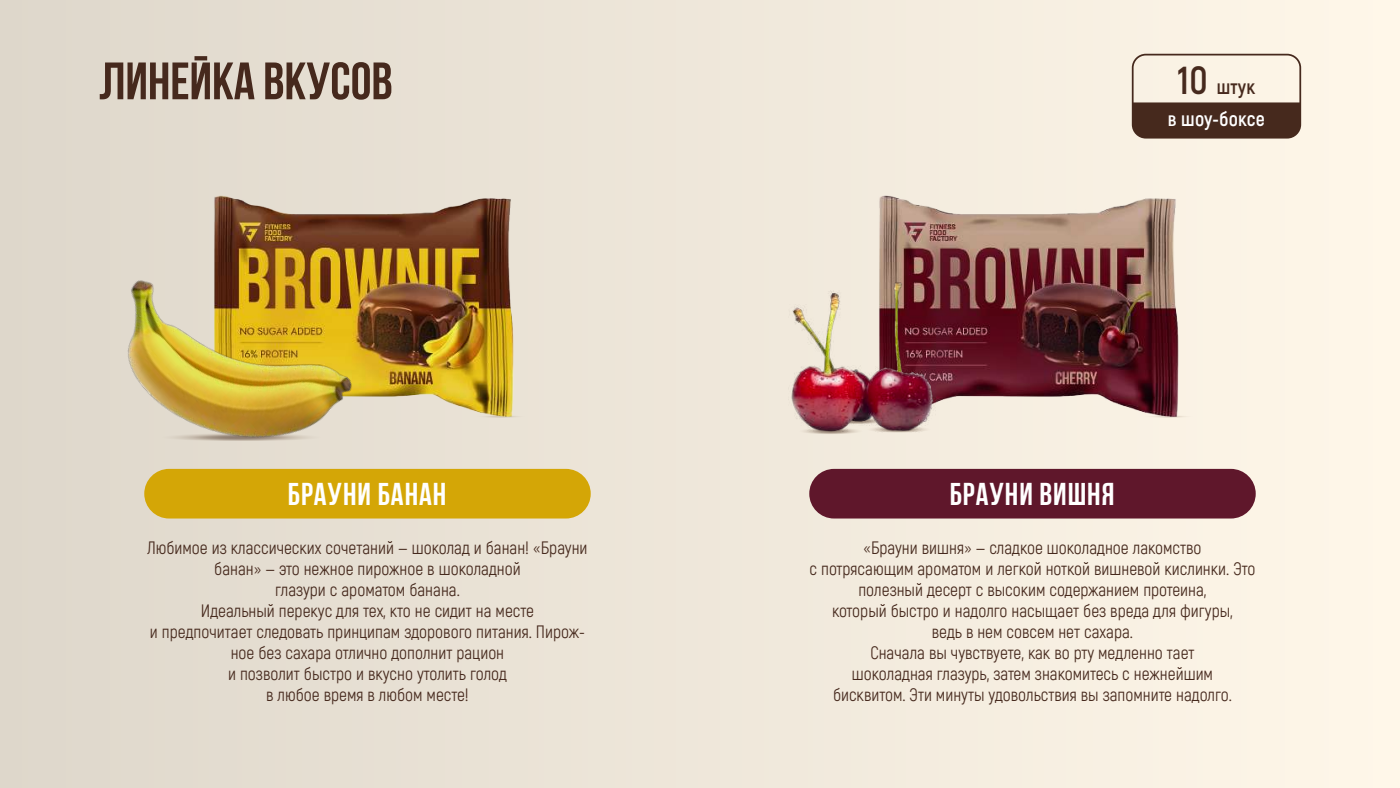
<style>
.page{position:relative;width:1400px;height:788px;background:#fff}
.page>*{position:absolute;margin:0;border:0;box-sizing:border-box;transform-origin:0 0}
.t1{font:52.5px "Bebas Neue Cyrillic";color:#46291d}
.t2{font:31.5px "Bebas Neue Cyrillic";letter-spacing:.03em;color:#fff}
.t3{font:700 19.95px/32.4px "Akrobat";letter-spacing:.01em;color:#fff;text-align:center}
.t4{font:17.5px/21px "Akrobat";color:#46291d;text-align:center}
.s1{font-size:38.85px;color:#46291d}
.s2{color:#46291d}
</style>
<div class="page">
<div style="left:0;top:0;width:1400px;height:788px;background:linear-gradient(to right,#ded7cb,#fff7e9)"></div>
<img style="left:70px;top:87px;width:595px;height:446px">
<img style="left:735px;top:87px;width:595px;height:446px">
<img style="left:788px;top:278px;width:147px;height:159px">
<img style="left:81px;top:213px;width:281px;height:288px">
<div style="left:144px;top:469px;width:447px;height:49px;background:#d4a606;border-radius:25px"></div>
<div style="left:809px;top:469px;width:447px;height:49px;background:#5f172b;border-radius:25px"></div>
<div style="left:1132px;top:54px;width:169px;height:84px;border:2px solid #46291d;border-radius:13px"></div>
<div style="left:1133px;top:102px;width:167px;height:36px;background:#46291d"></div>
<img style="left:909px;top:23px;width:53px;height:3px">
<div style="left:736px;top:0;width:148px;height:16px;background:#f1e9dc"></div>
<div style="left:884px;top:9px;width:182px;height:14px;background:#f5ede0"></div>
<img style="left:1118px;top:9px;width:38px;height:9px">
<div style="left:876px;top:0;width:358px;height:9px;background:#f7efe2"></div>
<h1 class="t1" style="left:99px;top:52px;width:295px">Линейка вкусов</h1>
<h2 class="t2" style="left:288px;top:476px;width:160px">Брауни банан</h2>
<p class="t4" style="left:147px;top:537px;width:442px">Любимое из классических сочетаний — шоколад и банан! «Брауни банан» — это нежное пирожное в шоколадной<br>глазури с ароматом банана.<br>Идеальный перекус для тех, кто не сидит на месте<br>и предпочитает следовать принципам здорового питания. Пирож&shy;ное без сахара отлично дополнит рацион<br>и позволит быстро и вкусно утолить голод<br>в любое время в любом месте!</p>
<p class="t3" style="left:1168px;top:70px;width:98px"><span class="s1">10</span> <span class="s2">штук<br></span>в шоу-боксе</p>
<h2 class="t2" style="left:950px;top:476px;width:166px">Брауни Вишня</h2>
<p class="t4" style="left:810px;top:537px;width:447px">«Брауни вишня» — сладкое шоколадное лакомство<br>с потрясающим ароматом и легкой ноткой вишневой кислинки. Это полезный десерт с высоким содержанием протеина,<br>который быстро и надолго насыщает без вреда для фигуры,<br>ведь в нем совсем нет сахара.<br>Сначала вы чувствуете, как во рту медленно тает<br>шоколадная глазурь, затем знакомитесь с нежнейшим<br>бисквитом. Эти минуты удовольствия вы запомните надолго.</p>
</div>
